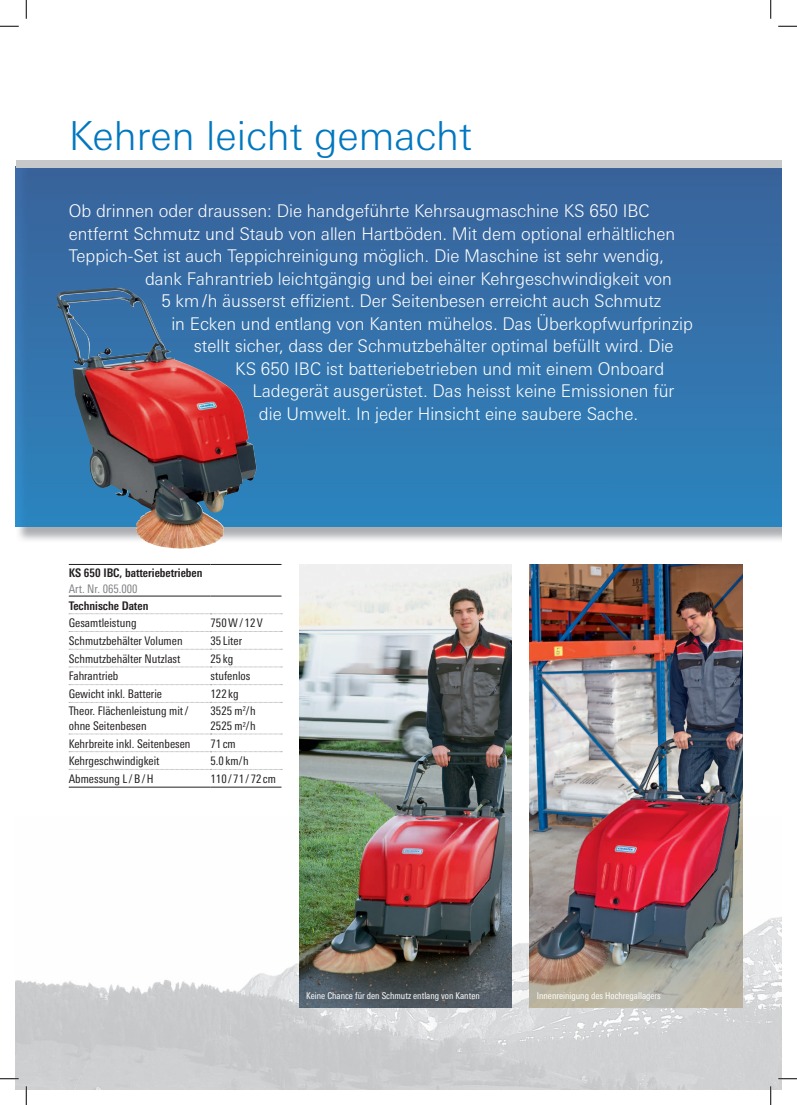
<style>
.page{position:relative;width:797px;height:1105px;background:#fff}
.page>*{position:absolute;margin:0;border:0;box-sizing:border-box;transform-origin:0 0}
.t1{font:300 40px "Linotype Univers Basic";color:#0077c0}
.t2{font:300 17.5px "Linotype Univers Basic";color:#fff}
.t3{font:condensed 11.88px/15.2px "Linotype Univers";color:#231f20}
.t4{font:700 condensed 11.88px "Linotype Univers";color:#231f20}
.t5{font:condensed 11.88px "Linotype Univers";color:#808285}
.t6{font:condensed 9.38px "Linotype Univers";color:#fff}
</style>
<div class="page">
<img style="left:16px;top:816px;width:765px;height:273px">
<img style="left:17px;top:167px;width:764px;height:375px">
<svg style="left:16px;top:167px;width:1px;height:360px"></svg>
<div style="left:16px;top:160px;width:765px;height:7px;background:#c7c8ca"></div>
<img style="left:299px;top:564px;width:213px;height:444px">
<img style="left:529px;top:564px;width:213px;height:444px">
<img style="left:55px;top:287px;width:99px;height:258px">
<hr style="left:69px;top:564px;width:142px;height:1px;background:#231f20">
<hr style="left:211px;top:564px;width:70px;height:1px;background:#231f20">
<svg style="left:69px;top:631px;width:213px;height:1px"></svg>
<svg style="left:69px;top:649px;width:213px;height:1px"></svg>
<svg style="left:69px;top:667px;width:213px;height:1px"></svg>
<svg style="left:69px;top:684px;width:213px;height:1px"></svg>
<svg style="left:69px;top:614px;width:213px;height:1px"></svg>
<svg style="left:69px;top:702px;width:213px;height:1px"></svg>
<svg style="left:69px;top:734px;width:213px;height:1px"></svg>
<svg style="left:69px;top:751px;width:213px;height:1px"></svg>
<svg style="left:69px;top:769px;width:213px;height:1px"></svg>
<hr style="left:69px;top:596px;width:142px;height:1px;background:#231f20">
<hr style="left:211px;top:596px;width:70px;height:1px;background:#231f20">
<hr style="left:69px;top:787px;width:142px;height:1px;background:#231f20">
<hr style="left:211px;top:787px;width:70px;height:1px;background:#231f20">
<svg style="left:0;top:25px;width:19px;height:2px"></svg>
<svg style="left:778px;top:25px;width:19px;height:2px"></svg>
<svg style="left:0;top:1078px;width:19px;height:1px"></svg>
<svg style="left:778px;top:1078px;width:19px;height:1px"></svg>
<svg style="left:25px;top:0;width:2px;height:19px"></svg>
<svg style="left:25px;top:1086px;width:2px;height:19px"></svg>
<svg style="left:770px;top:0;width:1px;height:19px"></svg>
<svg style="left:770px;top:1086px;width:1px;height:19px"></svg>
<h1 class="t1" style="left:69px;top:112px;width:405px">Kehren leicht gemacht</h1>
<p class="t2" style="left:69px;top:201px;width:582px">Ob drinnen oder draussen: Die handgeführte Kehrsaugmaschine KS 650 IBC</p>
<p class="t2" style="left:69px;top:223px;width:608px">entfernt Schmutz und Staub von allen Hartböden. Mit dem optional erhältlichen</p>
<p class="t2" style="left:69px;top:246px;width:597px">Teppich-Set ist auch Teppichreinigung möglich. Die Maschine ist sehr wendig,</p>
<p class="t2" style="left:145px;top:268px;width:528px">dank Fahrantrieb leichtgängig und bei einer Kehrgeschwindigkeit von</p>
<p class="t2" style="left:161px;top:291px;width:501px">5 km /h äusserst effizient. Der Seitenbesen erreicht auch Schmutz</p>
<p class="t2" style="left:171px;top:313px;width:523px">in Ecken und entlang von Kanten mühelos. Das Überkopfwurfprinzip</p>
<p class="t2" style="left:194px;top:336px;width:481px">stellt sicher, dass der Schmutzbehälter optimal befüllt wird. Die</p>
<p class="t2" style="left:235px;top:358px;width:430px">KS 650 IBC ist batteriebetrieben und mit einem Onboard</p>
<p class="t2" style="left:253px;top:381px;width:423px">Ladegerät ausgerüstet. Das heisst keine Emissionen für</p>
<p class="t2" style="left:259px;top:403px;width:381px">die Umwelt. In jeder Hinsicht eine saubere Sache.</p>
<p class="t4" style="left:69px;top:566px;width:135px">KS 650 IBC, batteriebetrieben</p>
<p class="t5" style="left:69px;top:581px;width:70px">Art. Nr. 065.000</p>
<p class="t4" style="left:69px;top:598px;width:81px">Technische Daten</p>
<p class="t3" style="left:69px;top:615px;width:69px">Gesamtleistung</p>
<p class="t3" style="left:211px;top:615px;width:54px">750 W / 12 V</p>
<p class="t3" style="left:69px;top:633px;width:115px">Schmutzbehälter Volumen</p>
<p class="t3" style="left:211px;top:633px;width:33px">35 Liter</p>
<p class="t3" style="left:69px;top:651px;width:113px">Schmutzbehälter Nutzlast</p>
<p class="t3" style="left:211px;top:651px;width:24px">25 kg</p>
<p class="t3" style="left:69px;top:668px;width:51px">Fahrantrieb</p>
<p class="t3" style="left:211px;top:668px;width:41px">stufenlos</p>
<p class="t3" style="left:69px;top:686px;width:95px">Gewicht inkl. Batterie</p>
<p class="t3" style="left:211px;top:686px;width:29px">122 kg</p>
<p class="t3" style="left:69px;top:703px;width:121px">Theor. Flächenleistung mit / ohne Seitenbesen</p>
<p class="t3" style="left:211px;top:703px;width:47px">3525 m<sup>2</sup>/h<br>2525 m<sup>2</sup>/h</p>
<p class="t3" style="left:69px;top:736px;width:123px">Kehrbreite inkl. Seitenbesen</p>
<p class="t3" style="left:211px;top:736px;width:27px">71 cm</p>
<p class="t3" style="left:69px;top:753px;width:92px">Kehrgeschwindigkeit</p>
<p class="t3" style="left:211px;top:753px;width:40px">5.0 km/h</p>
<p class="t3" style="left:69px;top:771px;width:86px">Abmessung L / B / H</p>
<p class="t3" style="left:211px;top:771px;width:67px">110 / 71 / 72 cm</p>
<p class="t6" style="left:306px;top:990px;width:175px">Keine Chance für den Schmutz entlang von Kanten</p>
<p class="t6" style="left:536px;top:990px;width:126px">Innenreinigung des Hochregallagers</p>
</div>
